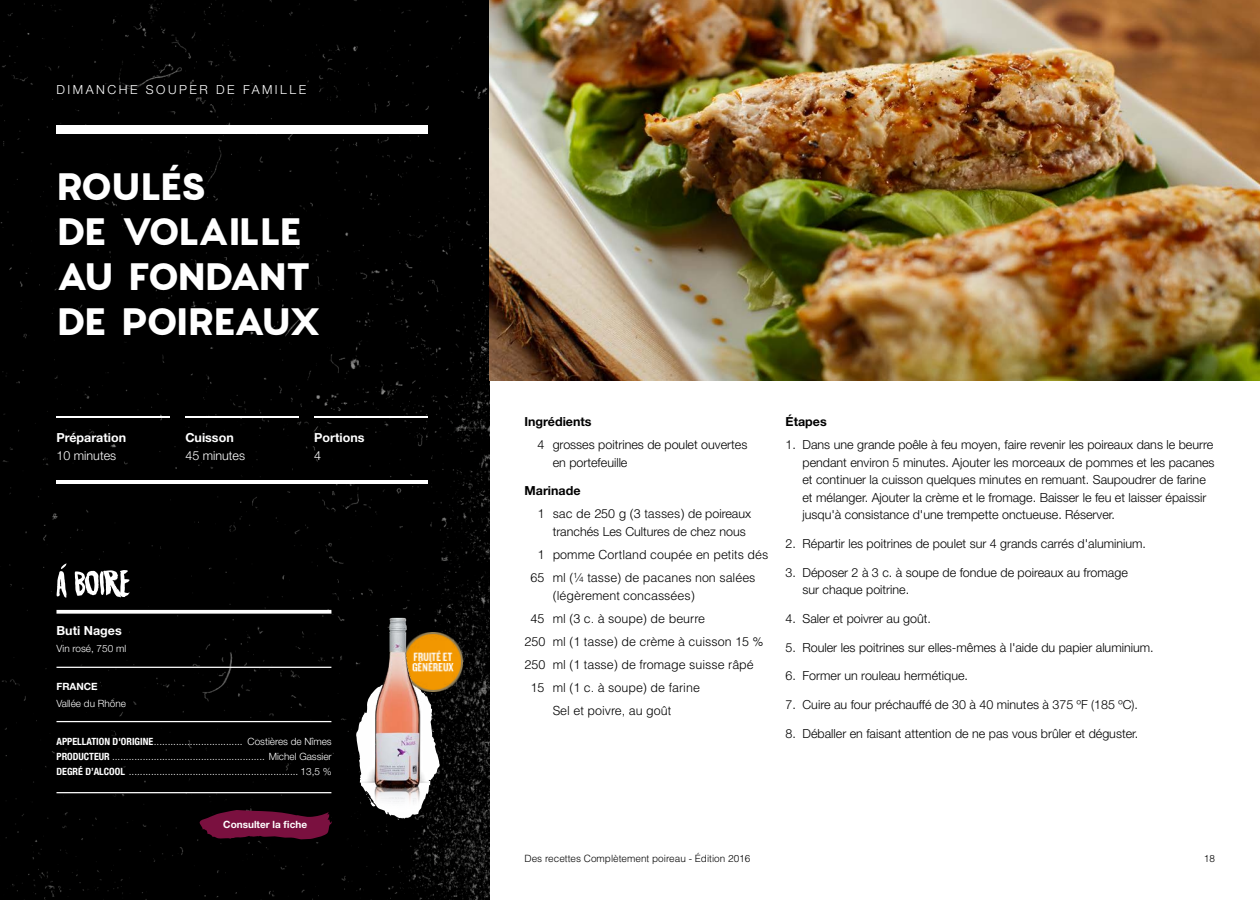
<style>
.page{position:relative;width:1260px;height:900px;background:#fff}
.page>*{position:absolute;margin:0;border:0;box-sizing:border-box;transform-origin:0 0}
.t1{font:700 37.5px/45px "Charlevoix Pro";letter-spacing:-.045em;color:#fff}
.t2{font:300 12.5px/17.5px "Helvetica Neue LT Std";color:#000}
.t3{font:300 12.5px/23.1px "Helvetica LT Std";color:#000}
.t4{font:700 12.5px "Helvetica Neue LT Std";color:#fff}
.t5{font:700 12.5px "Helvetica Neue LT Std";color:#000}
.t6{font:300 12.5px "Helvetica Neue LT Std";letter-spacing:.2em;color:#fff}
.t7{font:300 12.5px "Helvetica Neue LT Std";color:#fff}
.t8{font:300 10px/15px "Helvetica Neue LT Std";color:#fff;text-align:justify}
.t9{font:300 10px "Helvetica LT Std";color:#000}
.t10{font:700 10px "Helvetica Neue LT Std";color:#fff}
.s1{font-weight:700;font-stretch:condensed}
.s2{font-family:"Helvetica Neue LT Std"}
</style>
<div class="page">
<div style="left:0;top:0;width:489px;height:900px;background:#000"></div>
<div style="left:56px;top:125px;width:372px;height:9px;background:#fff"></div>
<hr style="left:56px;top:481px;width:372px;height:3px;background:#fff">
<hr style="left:56px;top:416px;width:114px;height:2px;background:#fff">
<hr style="left:185px;top:416px;width:114px;height:2px;background:#fff">
<hr style="left:314px;top:416px;width:114px;height:2px;background:#fff">
<img style="left:489px;top:0;width:771px;height:380px">
<svg style="left:56px;top:563px;width:11px;height:35px"></svg>
<svg style="left:75px;top:570px;width:55px;height:27px"></svg>
<hr style="left:56px;top:667px;width:275px;height:1px;background:#fff">
<svg style="left:56px;top:610px;width:275px;height:4px"></svg>
<hr style="left:56px;top:721px;width:275px;height:1px;background:#fff">
<hr style="left:56px;top:792px;width:275px;height:1px;background:#fff">
<svg style="left:200px;top:810px;width:132px;height:29px;background:#5f0c31"></svg>
<img style="left:445px;top:632px;width:18px;height:59px">
<img style="left:354px;top:612px;width:91px;height:215px">
<p class="t6" style="left:56px;top:81px;width:251px">DIMANCHE SOUPER DE FAMILLE</p>
<h1 class="t1" style="left:56px;top:164px;width:266px">ROULÉS<br>DE VOLAILLE<br>AU FONDANT<br>DE POIREAUX</h1>
<p class="t4" style="left:56px;top:430px;width:71px">Préparation</p>
<p class="t7" style="left:56px;top:447px;width:61px">10 minutes</p>
<p class="t4" style="left:185px;top:430px;width:50px">Cuisson</p>
<p class="t7" style="left:185px;top:447px;width:61px">45 minutes</p>
<p class="t4" style="left:314px;top:430px;width:52px">Portions</p>
<p class="t6" style="left:314px;top:447px;width:8px">4</p>
<p class="t4" style="left:56px;top:623px;width:67px">Buti Nages</p>
<p class="t8" style="left:56px;top:641px;width:71px">Vin rosé, 750 ml</p>
<p class="t10" style="left:56px;top:680px;width:43px">FRANCE</p>
<p class="t8" style="left:56px;top:696px;width:71px">Vallée du Rhône</p>
<p class="t8" style="left:56px;top:734px;width:277px"><span class="s1">APPELLATION D'ORIGINE</span>................................ Costières de Nîmes <span class="s1">PRODUCTEUR</span> ....................................................... Michel Gassier <span class="s1">DEGRÉ D’ALCOOL</span> ............................................................. 13,5 %</p>
<p class="t10" style="left:223px;top:818px;width:85px">Consulter la fiche</p>
<p class="t5" style="left:525px;top:414px;width:69px">Ingrédients</p>
<p class="t2" style="left:553px;top:436px;width:196px;text-indent:-15px">4 grosses poitrines de poulet ouvertes en portefeuille</p>
<p class="t5" style="left:525px;top:483px;width:57px">Marinade</p>
<p class="t3" style="left:538px;top:502px;width:215px">1 sac de 250 g (3 tasses) <span class="s2">de poireaux</span></p>
<p class="t2" style="left:553px;top:522px;width:195px">tranchés Les Cultures de chez nous</p>
<p class="t3" style="left:531px;top:543px;width:239px;text-indent:7px">1 pomme Cortland coupée en petits dés<br>65 ml (¼ tasse) de pacanes non salées</p>
<p class="t3" style="left:553px;top:584px;width:144px">(légèrement concassées)</p>
<p class="t3" style="left:531px;top:607px;width:176px">45 ml (3 c. à soupe) de beurre</p>
<p class="t3" style="left:525px;top:630px;width:241px">250 ml (1 tasse) de crème à cuisson 15 %</p>
<p class="t3" style="left:525px;top:653px;width:231px">250 ml (1 tasse) de fromage suisse râpé</p>
<p class="t3" style="left:531px;top:676px;width:171px">15 ml (1 c. à soupe) de farine</p>
<p class="t3" style="left:553px;top:699px;width:120px">Sel et poivre, au goût</p>
<p class="t5" style="left:786px;top:414px;width:43px">Étapes</p>
<p class="t2" style="left:803px;top:436px;width:414px;text-indent:-17px">1. Dans une grande poêle à feu moyen, faire revenir les poireaux dans le beurre pendant environ 5 minutes. Ajouter les morceaux de pommes et les pacanes et continuer la cuisson quelques minutes en remuant. Saupoudrer de farine et mélanger. Ajouter la crème et le fromage. Baisser le feu et laisser épaissir jusqu'à consistance d'une trempette onctueuse. Réserver.</p>
<p class="t2" style="left:786px;top:534px;width:362px">2. Répartir les poitrines de poulet sur 4 grands carrés d'aluminium.</p>
<p class="t2" style="left:803px;top:563px;width:327px;text-indent:-17px">3. Déposer 2 à 3 c. à soupe de fondue de poireaux au fromage sur chaque poitrine.</p>
<p class="t2" style="left:786px;top:609px;width:147px">4. Saler et poivrer au goût.</p>
<p class="t2" style="left:786px;top:638px;width:370px">5. Rouler les poitrines sur elles-mêmes à l'aide du papier aluminium.</p>
<p class="t2" style="left:786px;top:667px;width:184px">6. Former un rouleau hermétique.</p>
<p class="t2" style="left:786px;top:696px;width:354px">7. Cuire au four préchauffé de 30 à 40 minutes à 375 ºF (185 ºC).</p>
<p class="t2" style="left:786px;top:724px;width:354px">8. Déballer en faisant attention de ne pas vous brûler et déguster.</p>
<p class="t9" style="left:525px;top:852px;width:227px">Des recettes Complètement poireau - Édition 2016</p>
<p class="t9" style="left:1204px;top:852px;width:13px">18</p>
</div>
